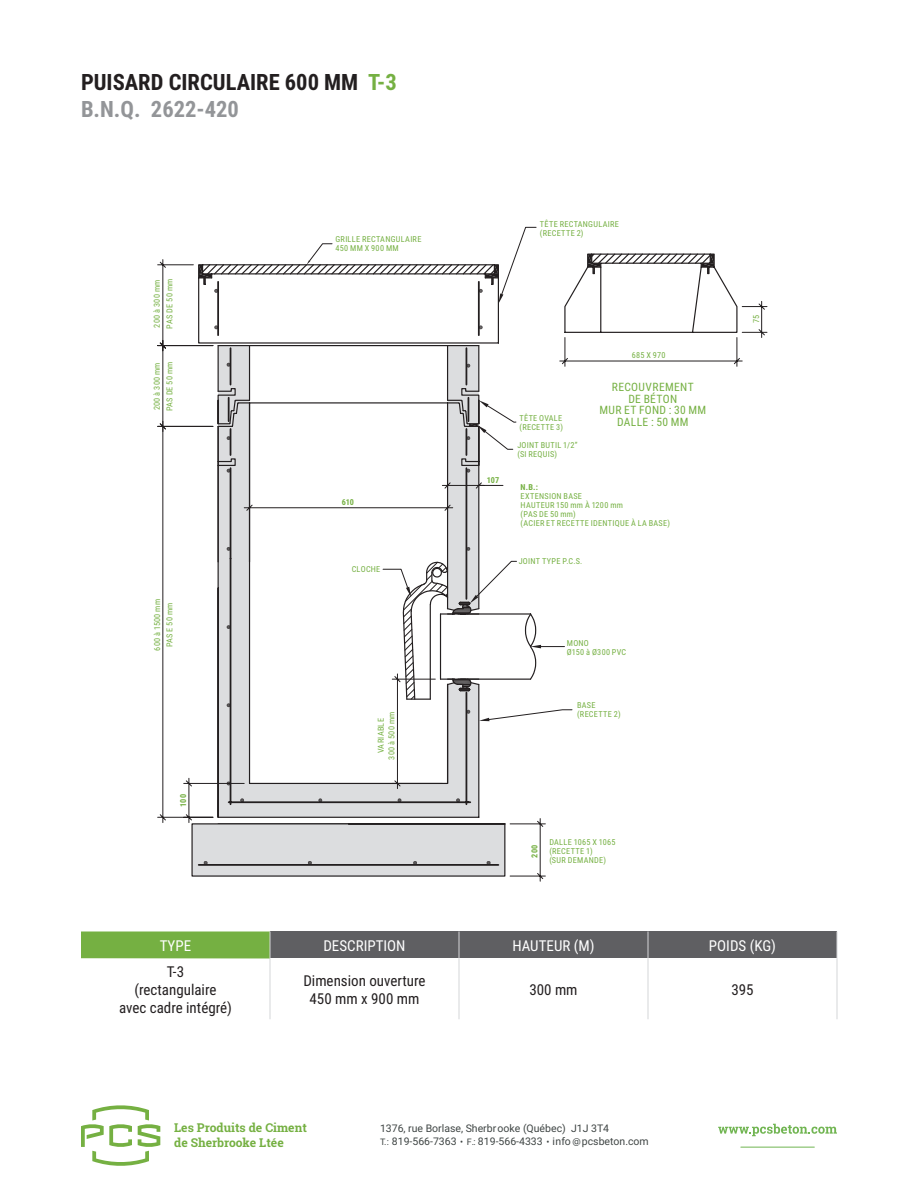
<style>
.page{position:relative;width:918px;height:1188px;background:#fff}
.page>*{position:absolute;margin:0;border:0;box-sizing:border-box;transform-origin:0 0}
.t1{font:700 22.5px/27px "Roboto Condensed";color:#231f20}
.t2{font:15px/18px "Roboto Condensed";color:#231f20;text-align:center}
.t3{font:15px "Roboto Condensed";color:#fff}
.t4{font:700 12.15px/14.5px "Roboto Slab";color:#75b042}
.t5{font:11.55px/11.6px "Roboto Condensed";letter-spacing:.03em;color:#75b042;text-align:center}
.t6{font:10.5px/13.5px "Roboto";color:#3f4544}
.t7{font:8.25px/9px "Roboto Condensed";letter-spacing:.035em;color:#75b042}
.t8{font:700 8.25px "Roboto Condensed";letter-spacing:.005em;color:#75b042}
.s1{color:#75b042}
.s2{color:#939598}
.s3{font-size:9px}
.s4{font-family:"Verdana";font-size:9px}
</style>
<div class="page">
<svg style="left:81px;top:1105px;width:79px;height:61px"></svg>
<svg style="left:718px;top:1124px;width:119px;height:12px"></svg>
<hr style="left:741px;top:1147px;width:73px;height:1px;background:#71b552">
<svg style="left:157px;top:789px;width:323px;height:34px"></svg>
<hr style="left:230px;top:559px;width:1px;height:245px;background:#231f20">
<svg style="left:191px;top:798px;width:355px;height:84px"></svg>
<hr style="left:466px;top:693px;width:1px;height:111px;background:#231f20">
<hr style="left:199px;top:864px;width:299px;height:2px;background:#231f20">
<svg style="left:157px;top:227px;width:611px;height:562px"></svg>
<div style="left:270px;top:932px;width:567px;height:26px;background:#5f5f62"></div>
<div style="left:81px;top:932px;width:189px;height:26px;background:#75b042"></div>
<svg style="left:270px;top:932px;width:1px;height:26px"></svg>
<svg style="left:459px;top:932px;width:1px;height:26px"></svg>
<svg style="left:648px;top:932px;width:1px;height:26px"></svg>
<svg style="left:837px;top:932px;width:1px;height:26px"></svg>
<hr style="left:270px;top:958px;width:1px;height:61px;background:#d5d6d8">
<hr style="left:459px;top:958px;width:1px;height:61px;background:#d5d6d8">
<hr style="left:648px;top:958px;width:1px;height:61px;background:#d5d6d8">
<hr style="left:837px;top:958px;width:1px;height:61px;background:#d5d6d8">
<h1 class="t1" style="left:81px;top:68px;width:317px">PUISARD CIRCULAIRE 600 MM <span class="s1">T-3<br></span><span class="s2">B.N.Q. 2622-420</span></h1>
<p class="t7" style="left:151px;top:329px;width:51px;line-height:12.5px;rotate:-90deg">200 à 300 mm<br>PAS DE 50 mm</p>
<p class="t7" style="left:165px;top:411px;width:51px;rotate:-90deg">PAS DE 50 mm</p>
<p class="t7" style="left:152px;top:410px;width:49px;rotate:-90deg">200 à 300 mm</p>
<p class="t7" style="left:151px;top:651px;width:53px;line-height:12.3px;text-align:center;rotate:-90deg">600 à 1500 mm<br>PAS E 50 mm</p>
<p class="t8" style="left:177px;top:807px;width:14px;rotate:-90deg">100</p>
<p class="t7" style="left:335px;top:235px;width:88px">GRILLE RECTANGULAIRE<br>450 MM X 900 MM</p>
<p class="t8" style="left:342px;top:497px;width:14px">610</p>
<p class="t7" style="left:352px;top:564px;width:30px">CLOCHE</p>
<p class="t7" style="left:375px;top:760px;width:49px;line-height:10.6px;text-align:center;rotate:-90deg">VARIABLE<br>300 à 500 mm</p>
<p class="t7" style="left:540px;top:219px;width:81px">TÊTE RECTANGULAIRE (RECETTE 2)</p>
<p class="t8" style="left:487px;top:474px;width:14px">107</p>
<p class="t7" style="left:520px;top:413px;width:45px">TÊTE OVALE (RECETTE 3)</p>
<p class="t7" style="left:517px;top:440px;width:62px">JOINT BUTIL 1/2” (SI REQUIS)</p>
<p class="t7" style="left:632px;top:351px;width:35px">685 X 970</p>
<h3 class="t5" style="left:599px;top:381px;width:108px">RECOUVREMENT<br>DE BÉTON<br>MUR ET FOND : 30 MM<br>DALLE : 50 MM</h3>
<p class="t8" style="left:521px;top:481px;width:19px">N.B.:</p>
<p class="t7" style="left:521px;top:491px;width:151px">EXTENSION BASE<br>HAUTEUR 150 mm À 1200 mm<br>(PAS DE 50 mm)<br>(ACIER ET RECETTE IDENTIQUE À LA BASE)</p>
<p class="t7" style="left:519px;top:556px;width:65px">JOINT TYPE P.C.S.</p>
<p class="t7" style="left:567px;top:638px;width:61px">MONO<br>Ø150 à Ø300 PVC</p>
<p class="t7" style="left:577px;top:701px;width:45px">BASE (RECETTE 2)</p>
<p class="t8" style="left:529px;top:858px;width:14px;rotate:-90deg">200</p>
<p class="t7" style="left:549px;top:837px;width:68px">DALLE 1065 X 1065 (RECETTE 1)<br>(SUR DEMANDE)</p>
<p class="t7" style="left:751px;top:323px;width:10px;rotate:-90deg">75</p>
<h2 class="t3" style="left:160px;top:935px;width:33px">TYPE</h2>
<h2 class="t3" style="left:323px;top:935px;width:84px">DESCRIPTION</h2>
<h2 class="t3" style="left:512px;top:935px;width:84px">HAUTEUR (M)</h2>
<h2 class="t3" style="left:709px;top:935px;width:69px">POIDS (KG)</h2>
<h2 class="t2" style="left:119px;top:962px;width:114px">T-3<br>(rectangulaire avec cadre intégré)</h2>
<h2 class="t2" style="left:303px;top:971px;width:124px">Dimension ouverture<br>450 mm x 900 mm</h2>
<h2 class="t2" style="left:529px;top:980px;width:50px">300 mm</h2>
<h2 class="t2" style="left:731px;top:980px;width:24px">395</h2>
<h3 class="t4" style="left:174px;top:1121px;width:134px">Les Produits de Ciment de Sherbrooke Ltée</h3>
<p class="t6" style="left:380px;top:1121px;width:270px">1376, rue Borlase, Sherbrooke (Québec) J1J 3T4<br><span class="s3">T.:</span> 819-566-7363 <span class="s3">• F.:</span> 819-566-4333 <span class="s3">•</span> info<span class="s4">@</span>pcsbeton.com</p>
</div>
